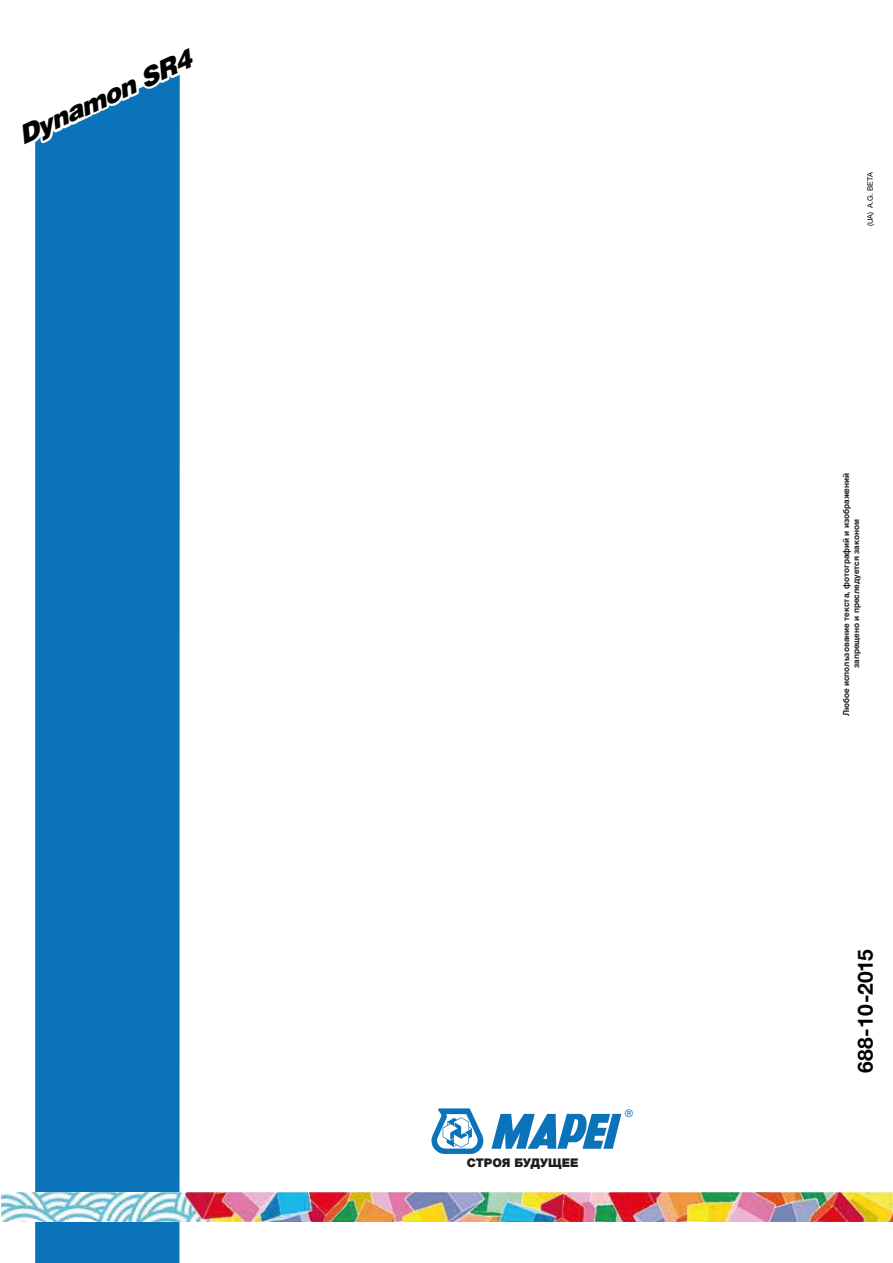
<style>
.page{position:relative;width:893px;height:1263px;background:#fff}
.page>*{position:absolute;margin:0;border:0;box-sizing:border-box;transform-origin:0 0}
.t1{font:italic 900 25.5px "Helvetica";color:#000101}
.t2{font:700 21px "Helvetica Neue LTW1 G";letter-spacing:.02em;color:#000101}
.t3{font:900 12px "Helvetica Neue LTW1 G";color:#1d1d1b}
.t4{font:10.5px "Helvetica Neue LTW1 G";color:#0b73ba}
.t5{font:700 8.25px/9.9px "Helvetica";color:#231f20;text-align:center}
.t6{font:7.5px "Helvetica Neue LTW1 G";color:#000101}
</style>
<div class="page">
<div style="left:35px;top:155px;width:145px;height:1108px;background:#0b73ba"></div>
<img style="left:1px;top:1192px;width:892px;height:30px">
<svg style="left:35px;top:70px;width:145px;height:85px"></svg>
<svg style="left:491px;top:1114px;width:130px;height:35px"></svg>
<svg style="left:431px;top:1108px;width:52px;height:46px"></svg>
<h1 class="t1" style="left:12px;top:122px;width:189px;rotate:-25deg">Dynamon SR4</h1>
<h3 class="t3" style="left:467px;top:1155px;width:113px">СТРОЯ БУДУЩЕЕ</h3>
<p class="t4" style="left:625px;top:1107px;width:10px">®</p>
<p class="t6" style="left:865px;top:226px;width:56px;rotate:-90deg">(UA) A.G. BETA</p>
<p class="t5" style="left:841px;top:716px;width:245px;rotate:-90deg">Любое использование текста, фотографий и изображений запрещено и преследуется законом</p>
<h2 class="t2" style="left:852px;top:1073px;width:125px;rotate:-90deg">688-10-2015</h2>
</div>
